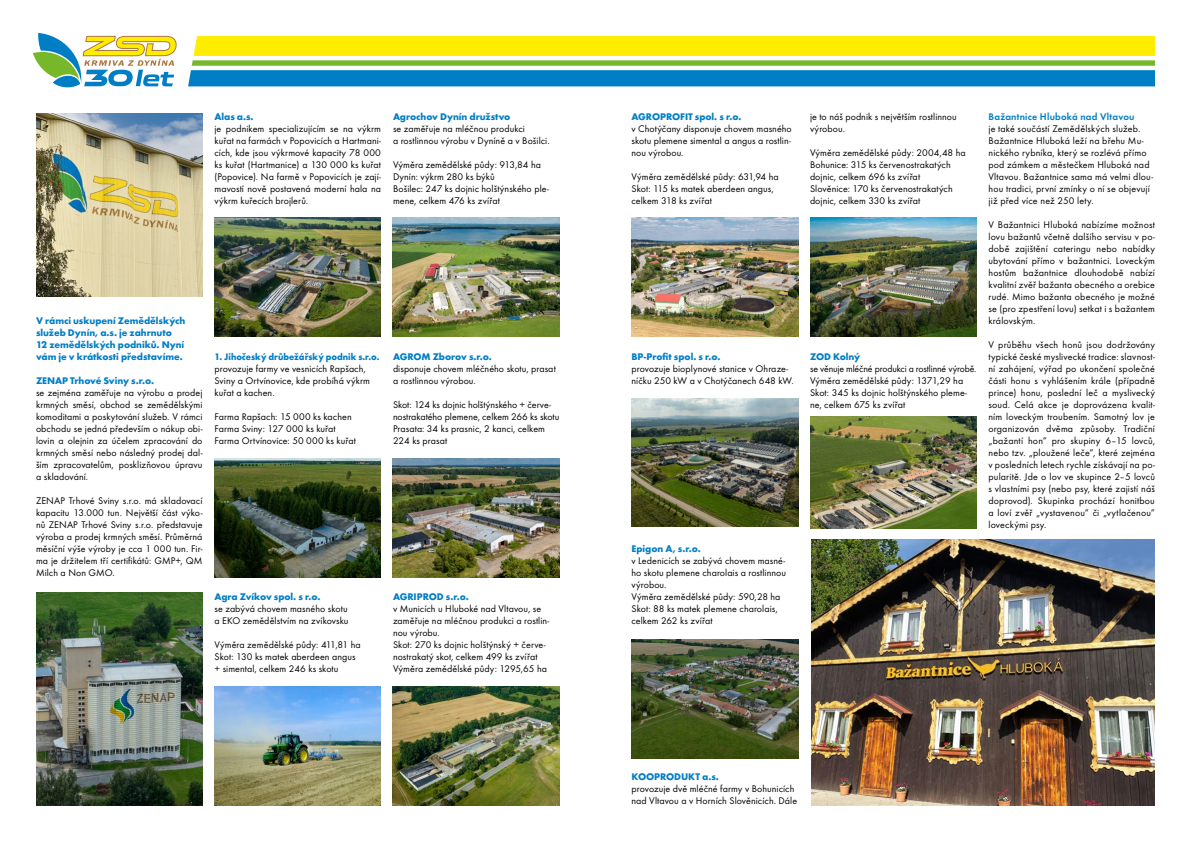
<style>
.page{position:relative;width:1191px;height:842px;background:#fff}
.page>*{position:absolute;margin:0;border:0;box-sizing:border-box;transform-origin:0 0}
.t1{font:10px/12px "Futura TOT";letter-spacing:.005em;color:#000}
.t2{font:700 10px/12px "Futura TOT";letter-spacing:-.005em;color:#007ec5}
.t3{font:600 10px "Futura TOT";letter-spacing:.02em;color:#007ec5}
.t4{font:700 9.7px "Futura TOT";letter-spacing:-.005em;color:#007ec5;scale:.95 1}
</style>
<div class="page">
<svg style="left:33px;top:33px;width:144px;height:55px"></svg>
<div style="left:559px;top:34px;width:72px;height:54px;background:linear-gradient(to right,#8fc6e5,#8fc6e5)"></div>
<svg style="left:188px;top:36px;width:967px;height:50px"></svg>
<img style="left:36px;top:113px;width:166px;height:184px">
<img style="left:36px;top:592px;width:166px;height:214px">
<img style="left:214px;top:218px;width:167px;height:119px">
<img style="left:214px;top:459px;width:167px;height:119px">
<img style="left:214px;top:687px;width:167px;height:119px">
<img style="left:393px;top:218px;width:166px;height:119px">
<img style="left:393px;top:459px;width:166px;height:119px">
<img style="left:393px;top:687px;width:166px;height:119px">
<img style="left:631px;top:218px;width:167px;height:119px">
<img style="left:631px;top:398px;width:167px;height:128px">
<img style="left:631px;top:640px;width:167px;height:119px">
<img style="left:810px;top:218px;width:166px;height:119px">
<img style="left:810px;top:417px;width:166px;height:111px">
<img style="left:812px;top:539px;width:343px;height:267px">
<p class="t2" style="left:214px;top:110px;width:41px">Alas a.s.</p>
<p class="t1" style="left:214px;top:123px;width:168px;text-align:justify">je podnikem specializujícím se na výkrm kuřat na farmách v Popovicích a Hartmani&shy;cích, kde jsou výkrmové kapacity 78 000 ks kuřat (Hartmanice) a 130 000 ks kuřat (Popovice). Na farmě v Popovicích je zají&shy;mavostí nově postavená moderní hala na výkrm kuřecích brojlerů.</p>
<p class="t2" style="left:393px;top:110px;width:119px">Agrochov Dynín družstvo</p>
<p class="t1" style="left:393px;top:123px;width:158px">se zaměřuje na mléčnou produkci<br>a rostlinnou výrobu v Dyníně a v Bošilci.</p>
<p class="t1" style="left:393px;top:159px;width:157px">Výměra zemědělské půdy: 913,84 ha<br>Dynín: výkrm 280 ks býků<br>Bošilec: 247 ks dojnic holštýnského ple&shy;mene, celkem 476 ks zvířat</p>
<p class="t2" style="left:36px;top:314px;width:151px">V rámci uskupení Zemědělských služeb Dynín, a.s. je zahrnuto<br>12 zemědělských podniků. Nyní vám je v krátkosti představíme.</p>
<p class="t2" style="left:36px;top:374px;width:120px">ZENAP Trhové Sviny s.r.o.</p>
<p class="t1" style="left:36px;top:387px;width:168px;text-align:justify">se zejména zaměřuje na výrobu a prodej krmných směsí, obchod se zemědělskými komoditami a poskytování služeb. V rámci obchodu se jedná především o nákup obi&shy;lovin a olejnin za účelem zpracování do krmných směsí nebo následný prodej dal&shy;ším zpracovatelům, posklizňovou úpravu a skladování.</p>
<p class="t1" style="left:36px;top:495px;width:168px;text-align:justify">ZENAP Trhové Sviny s.r.o. má skladovací kapacitu 13.000 tun. Největší část výko&shy;nů ZENAP Trhové Sviny s.r.o. představuje výroba a prodej krmných směsí. Průměrná měsíční výše výroby je cca 1 000 tun. Fir&shy;ma je držitelem tří certifikátů: GMP+, QM Milch a Non GMO.</p>
<p class="t4" style="left:214px;top:351px;width:175px">1. Jihočeský drůbežářský podnik s.r.o.</p>
<p class="t1" style="left:214px;top:363px;width:157px">provozuje farmy ve vesnicích Rapšach,<br>Sviny a Ortvínovice, kde probíhá výkrm kuřat a kachen.</p>
<p class="t1" style="left:214px;top:411px;width:143px">Farma Rapšach: 15 000 ks kachen<br>Farma Sviny: 127 000 ks kuřat<br>Farma Ortvínovice: 50 000 ks kuřat</p>
<p class="t2" style="left:214px;top:590px;width:107px">Agra Zvíkov spol. s r.o.</p>
<p class="t1" style="left:214px;top:603px;width:136px">se zabývá chovem masného skotu a EKO zemědělstvím na zvíkovsku</p>
<p class="t1" style="left:214px;top:639px;width:148px">Výměra zemědělské půdy: 411,81 ha<br>Skot: 130 ks matek aberdeen angus + simental, celkem 246 ks skotu</p>
<p class="t2" style="left:393px;top:350px;width:100px">AGROM Zborov s.r.o.</p>
<p class="t1" style="left:393px;top:363px;width:164px">disponuje chovem mléčného skotu, prasat a rostlinnou výrobou.</p>
<p class="t1" style="left:393px;top:399px;width:168px">Skot: 124 ks dojnic holštýnského + červe&shy;nostrakatého plemene, celkem 266 ks skotu Prasata: 34 ks prasnic, 2 kanci, celkem 224 ks prasat</p>
<p class="t2" style="left:393px;top:590px;width:77px">AGRIPROD s.r.o.</p>
<p class="t1" style="left:393px;top:603px;width:158px">v Municích u Hluboké nad Vltavou, se zaměřuje na mléčnou produkci a rostlin&shy;nou výrobu.<br>Skot: 270 ks dojnic holštýnský + červe&shy;nostrakatý skot, celkem 499 ks zvířat Výměra zemědělské půdy: 1295,65 ha</p>
<p class="t2" style="left:631px;top:110px;width:111px">AGROPROFIT spol. s r.o.</p>
<p class="t1" style="left:631px;top:123px;width:162px;text-align:justify">v Chotýčany disponuje chovem masného skotu plemene simental a angus a rostlin&shy;nou výrobou.</p>
<p class="t1" style="left:631px;top:171px;width:149px">Výměra zemědělské půdy: 631,94 ha<br>Skot: 115 ks matek aberdeen angus, celkem 318 ks zvířat</p>
<p class="t2" style="left:631px;top:350px;width:90px">BP-Profit spol. s r.o.</p>
<p class="t1" style="left:631px;top:363px;width:164px">provozuje bioplynové stanice v Ohraze&shy;níčku 250 kW a v Chotýčanech 648 kW.</p>
<p class="t2" style="left:631px;top:542px;width:71px">Epigon A, s.r.o.</p>
<p class="t1" style="left:631px;top:555px;width:156px">v Ledenicích se zabývá chovem masné&shy;ho skotu plemene charolais a rostlinnou výrobou.<br>Výměra zemědělské půdy: 590,28 ha<br>Skot: 88 ks matek plemene charolais, celkem 262 ks zvířat</p>
<p class="t1" style="left:810px;top:111px;width:148px">je to náš podnik s největším rostlinnou výrobou.</p>
<p class="t1" style="left:810px;top:147px;width:157px">Výměra zemědělské půdy: 2004,48 ha Bohunice: 315 ks červenostrakatých dojnic, celkem 696 ks zvířat<br>Slověnice: 170 ks červenostrakatých dojnic, celkem 330 ks zvířat</p>
<p class="t2" style="left:810px;top:350px;width:52px">ZOD Kolný</p>
<p class="t1" style="left:810px;top:363px;width:168px">se věnuje mléčné produkci a rostlinné výrobě.<br>Výměra zemědělské půdy: 1371,29 ha Skot: 345 ks dojnic holštýnského pleme&shy;ne, celkem 675 ks zvířat</p>
<p class="t3" style="left:988px;top:111px;width:148px">Bažantnice Hluboká nad Vltavou</p>
<p class="t1" style="left:988px;top:123px;width:166px">je také součástí Zemědělských služeb.<br>Bažantnice Hluboká leží na břehu Mu&shy;nického rybníka, který se rozlévá přímo pod zámkem a městečkem Hluboká nad Vltavou. Bažantnice sama má velmi dlou&shy;hou tradici, první zmínky o ní se objevují již před více než 250 lety.</p>
<p class="t1" style="left:988px;top:219px;width:168px;text-align:justify">V Bažantnici Hluboká nabízíme možnost lovu bažantů včetně dalšího servisu v po&shy;době zajištění cateringu nebo nabídky ubytování přímo v bažantnici. Loveckým hostům bažantnice dlouhodobě nabízí kvalitní zvěř bažanta obecného a orebice rudé. Mimo bažanta obecného je možné se (pro zpestření lovu) setkat i s bažantem královským.</p>
<p class="t1" style="left:988px;top:339px;width:168px;text-align:justify">V průběhu všech honů jsou dodržovány typické české myslivecké tradice: slavnost&shy;ní zahájení, výřad po ukončení společné části honu s vyhlášením krále (případně prince) honu, poslední leč a myslivecký soud. Celá akce je doprovázena kvalit&shy;ním loveckým troubením. Samotný lov je organizován dvěma způsoby. Tradiční „bažantí hon“ pro skupiny 6–15 lovců, nebo tzv. „ploužené leče“, které zejména v posledních letech rychle získávají na po&shy;pularitě. Jde o lov ve skupince 2–5 lovců s vlastními psy (nebo psy, které zajistí náš doprovod). Skupinka prochází honitbou a loví zvěř „vystavenou“ či „vytlačenou“ loveckými psy.</p>
<p class="t2" style="left:631px;top:770px;width:89px">KOOPRODUKT a.s.</p>
<p class="t1" style="left:631px;top:783px;width:167px">provozuje dvě mléčné farmy v Bohunicích nad Vltavou a v Horních Slověnicích. Dále</p>
</div>
